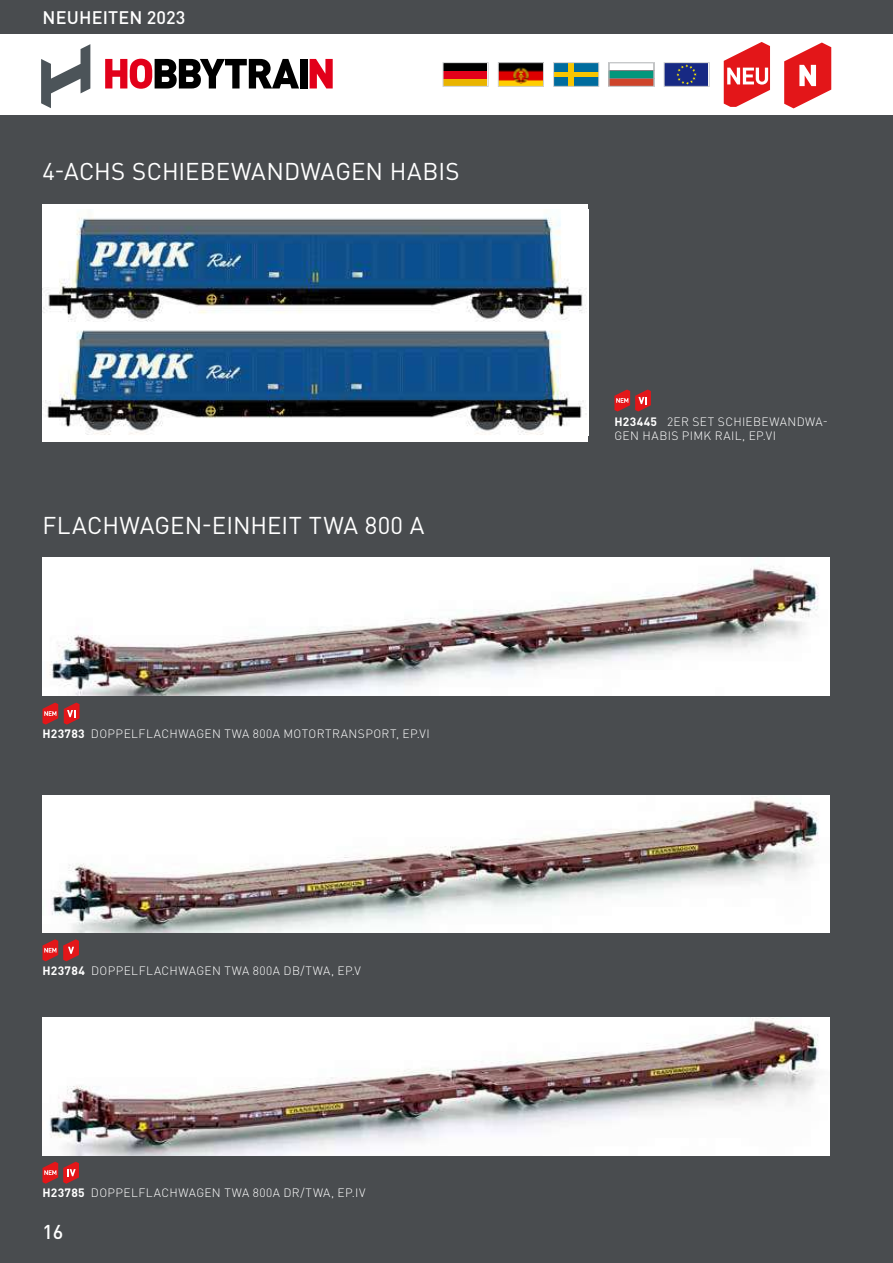
<style>
.page{position:relative;width:893px;height:1263px;background:#fff}
.page>*{position:absolute;margin:0;border:0;box-sizing:border-box;transform-origin:0 0}
.t1{font:24px "DIN Pro";letter-spacing:.005em;color:#fff}
.t2{font:500 19.8px "DIN Pro";color:#fff}
.t3{font:500 18px "DIN Pro";letter-spacing:.01em;color:#fff}
.t4{font:300 12px/13.5px "DIN Pro";letter-spacing:.035em;color:#fff}
.s1{font-weight:700}
</style>
<div class="page">
<div style="left:0;top:115px;width:893px;height:1148px;background:#494c4f"></div>
<svg style="left:784px;top:43px;width:47px;height:65px"></svg>
<div style="left:0;top:0;width:893px;height:34px;background:#494c4f"></div>
<svg style="left:724px;top:42px;width:46px;height:65px"></svg>
<img style="left:43px;top:558px;width:786px;height:138px">
<svg style="left:64px;top:703px;width:16px;height:22px"></svg>
<svg style="left:43px;top:703px;width:15px;height:22px"></svg>
<svg style="left:43px;top:939px;width:36px;height:22px"></svg>
<img style="left:43px;top:795px;width:786px;height:138px">
<svg style="left:43px;top:1162px;width:36px;height:22px"></svg>
<img style="left:43px;top:1017px;width:786px;height:138px">
<div style="left:664px;top:63px;width:44px;height:23px;background:#172983"></div>
<svg style="left:676px;top:64px;width:21px;height:21px"></svg>
<div style="left:664px;top:62px;width:46px;height:25px;border:1px solid #d0d1d2"></div>
<div style="left:609px;top:63px;width:45px;height:8px;border:1px solid #7b8082"></div>
<div style="left:609px;top:71px;width:45px;height:7px;background:#00977c"></div>
<div style="left:609px;top:78px;width:45px;height:8px;background:#ce442b"></div>
<div style="left:609px;top:78px;width:45px;height:8px;border:1px solid #7b8082"></div>
<div style="left:608px;top:62px;width:46px;height:25px;border:1px solid #d0d1d2"></div>
<img style="left:500px;top:64px;width:42px;height:21px">
<div style="left:498px;top:62px;width:46px;height:25px;border:1px solid #d0d1d2"></div>
<div style="left:443px;top:79px;width:44px;height:7px;background:#e9b400"></div>
<div style="left:443px;top:71px;width:44px;height:8px;background:#e2001a"></div>
<div style="left:443px;top:63px;width:44px;height:8px;background:#000"></div>
<div style="left:443px;top:62px;width:46px;height:25px;border:1px solid #d0d1d2"></div>
<svg style="left:310px;top:59px;width:23px;height:29px"></svg>
<div style="left:300px;top:59px;width:7px;height:29px;background:#000"></div>
<svg style="left:41px;top:44px;width:49px;height:64px"></svg>
<svg style="left:105px;top:59px;width:194px;height:30px"></svg>
<div style="left:43px;top:204px;width:545px;height:238px;background:#fff"></div>
<img style="left:43px;top:216px;width:544px;height:219px">
<svg style="left:614px;top:389px;width:37px;height:22px"></svg>
<div style="left:554px;top:63px;width:44px;height:23px;background:#006c9e"></div>
<div style="left:568px;top:63px;width:5px;height:23px;background:#f8c500"></div>
<div style="left:554px;top:72px;width:44px;height:5px;background:#f8c500"></div>
<div style="left:553px;top:62px;width:46px;height:25px;border:1px solid #d0d1d2"></div>
<h3 class="t3" style="left:43px;top:6px;width:144px">NEUHEITEN 2023</h3>
<h1 class="t1" style="left:43px;top:155px;width:419px">4-ACHS SCHIEBEWANDWAGEN HABIS</h1>
<h1 class="t1" style="left:43px;top:509px;width:383px">FLACHWAGEN-EINHEIT TWA 800 A</h1>
<p class="t4" style="left:43px;top:726px;width:389px"><span class="s1">H23783</span> DOPPELFLACHWAGEN TWA 800A MOTORTRANSPORT, EP.VI</p>
<p class="t4" style="left:43px;top:963px;width:320px"><span class="s1">H23784</span> DOPPELFLACHWAGEN TWA 800A DB/TWA, EP.V</p>
<p class="t4" style="left:43px;top:1185px;width:324px"><span class="s1">H23785</span> DOPPELFLACHWAGEN TWA 800A DR/TWA, EP.IV</p>
<h2 class="t2" style="left:43px;top:1218px;width:22px">16</h2>
<p class="t4" style="left:614px;top:415px;width:215px"><span class="s1">H23445</span> 2ER SET SCHIEBEWANDWA-<br>GEN HABIS PIMK RAIL, EP.VI</p>
</div>
